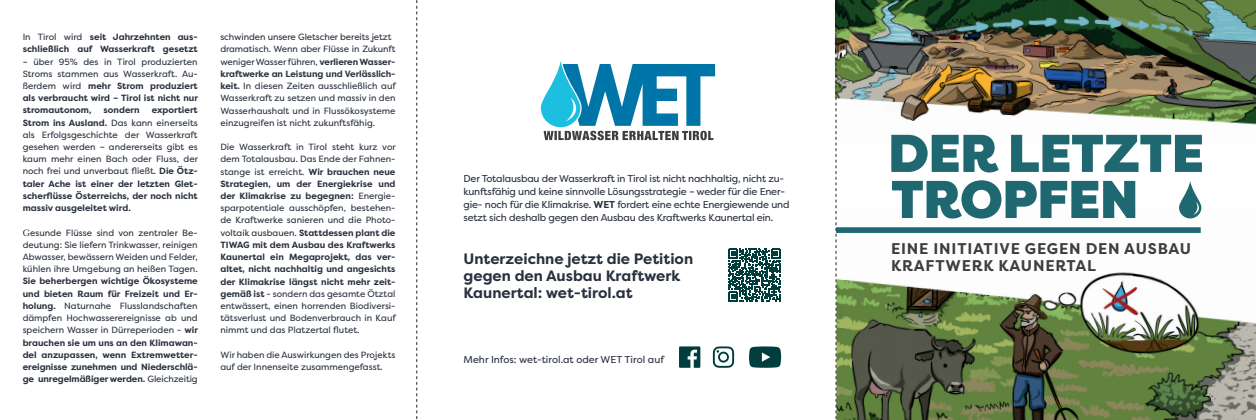
<style>
.page{position:relative;width:1256px;height:420px;background:#fff}
.page>*{position:absolute;margin:0;border:0;box-sizing:border-box;transform-origin:0 0}
.t1{font:900 52.9px/46px "Filson Pro";letter-spacing:-.01em;color:#1f6771}
.t2{font:700 15.5px/17px "Filson Pro";letter-spacing:.05em;color:#3e3e3f}
.t3{font:700 15px/17px "Filson Pro";color:#29313f}
.t4{font:10px/13px "Filson Pro";letter-spacing:-.02em;color:#29313f}
.t5{font:10px "Filson Pro";color:#29313f}
.t6{font:9px/12.2px "Filson Pro";color:#29313f;text-align:justify}
.t7{font:700 9px/12.2px "Filson Pro";letter-spacing:-.005em;color:#29313f}
.s1{font-weight:400}
.s2{font-weight:700}
.s3{font-family:"Adobe Caslon";color:#231f20}
</style>
<div class="page">
<img style="left:835px;top:0;width:421px;height:145px">
<img style="left:837px;top:218px;width:419px;height:202px">
<svg style="left:679px;top:346px;width:21px;height:21px"></svg>
<svg style="left:713px;top:346px;width:21px;height:21px"></svg>
<svg style="left:749px;top:346px;width:32px;height:22px"></svg>
<svg style="left:541px;top:61px;width:174px;height:79px"></svg>
<svg style="left:416px;top:0;width:1px;height:419px"></svg>
<svg style="left:836px;top:0;width:1px;height:420px"></svg>
<svg style="left:728px;top:248px;width:53px;height:53px"></svg>
<svg style="left:1179px;top:181px;width:23px;height:37px"></svg>
<div style="left:836px;top:227px;width:364px;height:6px;background:#1f6771"></div>
<p class="t7" style="left:23px;top:31px;width:177px"><span class="s1">In Tirol wird</span> seit Jahrzehnten aus&shy;schließlich auf Wasserkraft gesetzt</p>
<p class="t6" style="left:23px;top:55px;width:177px">– über 95% des in Tirol produzierten Stroms stammen aus Wasserkraft. Au&shy;ßerdem wird <span class="s2">mehr Strom produziert als verbraucht wird – Tirol ist nicht nur stromautonom,</span></p>
<p class="t6" style="left:23px;top:104px;width:177px;text-indent:129px"><span class="s2">exportiert Strom ins Ausland.</span> Das kann einerseits als Erfolgsgeschichte der Wasserkraft gesehen werden – andererseits gibt es kaum mehr einen Bach oder Fluss, der noch frei und unverbaut fließt. <span class="s2">Die Ötz&shy;taler Ache ist einer der letzten Glet&shy;scherflüsse Österreichs, der noch nicht massiv ausgeleitet wird.</span></p>
<p class="t6" style="left:23px;top:226px;width:177px"><span class="s3">G</span>esunde Flüsse sind von zentraler Be&shy;deutung: Sie liefern Trinkwasser, reinigen Abwasser, bewässern Weiden und Felder, kühlen ihre Umgebung an heißen Tagen.</p>
<p class="t7" style="left:23px;top:275px;width:177px;text-align:justify">Sie beherbergen wichtige Ökosysteme und bieten Raum für Freizeit und Er&shy;holung. <span class="s1">Naturnahe Flusslandschaften dämpfen Hochwasserereignisse ab und speichern Wasser in Dürreperioden -</span> wir brauchen sie um uns an den Klimawan&shy;del anzupassen, wenn Extremwetter&shy;ereignisse zunehmen und Niederschlä&shy;ge unregelmäßiger werden. <span class="s1">Gleichzeitig</span></p>
<p class="t7" style="left:104px;top:104px;width:38px">sondern</p>
<p class="t6" style="left:220px;top:31px;width:177px;text-align:left">schwinden unsere Gletscher bereits jetzt dramatisch. Wenn aber Flüsse in Zukunft weniger Wasser führen, <span class="s2">verlieren Wasser&shy;kraftwerke an Leistung und Verlässlich&shy;keit.</span> In diesen Zeiten ausschließlich auf Wasserkraft zu setzen und massiv in den Wasserhaushalt und in Flussökosysteme einzugreifen ist nicht zukunftsfähig.</p>
<p class="t6" style="left:220px;top:141px;width:177px">Die Wasserkraft in Tirol steht kurz vor dem Totalausbau. Das Ende der Fahnen&shy;stange ist erreicht. <span class="s2">Wir brauchen neue Strategien, um der Energiekrise und der Klimakrise zu begegnen:</span> Energie&shy;sparpotentiale ausschöpfen, bestehen&shy;de Kraftwerke sanieren und die Photo&shy;voltaik ausbauen. <span class="s2">Stattdessen plant die TIWAG mit dem Ausbau des Kraftwerks Kaunertal ein Megaprojekt, das ver&shy;altet, nicht nachhaltig und angesichts der Klimakrise längst nicht mehr zeit&shy;gemäß ist</span> - sondern das gesamte Ötztal entwässert, einen horrenden Biodiversi&shy;tätsverlust und Bodenverbrauch in Kauf nimmt und das Platzertal flutet.</p>
<p class="t6" style="left:220px;top:348px;width:177px">Wir haben die Auswirkungen des Projekts auf der Innenseite zusammengefasst.</p>
<p class="t4" style="left:463px;top:172px;width:327px">Der Totalausbau der Wasserkraft in Tirol ist nicht nachhaltig, nicht zu&shy;kunftsfähig und keine sinnvolle Lösungsstrategie – weder für die Ener&shy;gie- noch für die Klimakrise. <span class="s2">WET</span> fordert eine echte Energiewende und setzt sich deshalb gegen den Ausbau des Kraftwerks Kaunertal ein.</p>
<h3 class="t3" style="left:463px;top:250px;width:231px">Unterzeichne jetzt die Petition gegen den Ausbau Kraftwerk<br>Kaunertal: wet-tirol.at</h3>
<p class="t5" style="left:463px;top:352px;width:202px">Mehr Infos: wet-tirol.at oder WET Tirol auf</p>
<h1 class="t1" style="left:888px;top:131px;width:317px">DER LETZTE<br>TROPFEN</h1>
<h2 class="t2" style="left:891px;top:240px;width:301px">EINE INITIATIVE GEGEN DEN AUSBAU<br>KRAFTWERK KAUNERTAL</h2>
</div>
